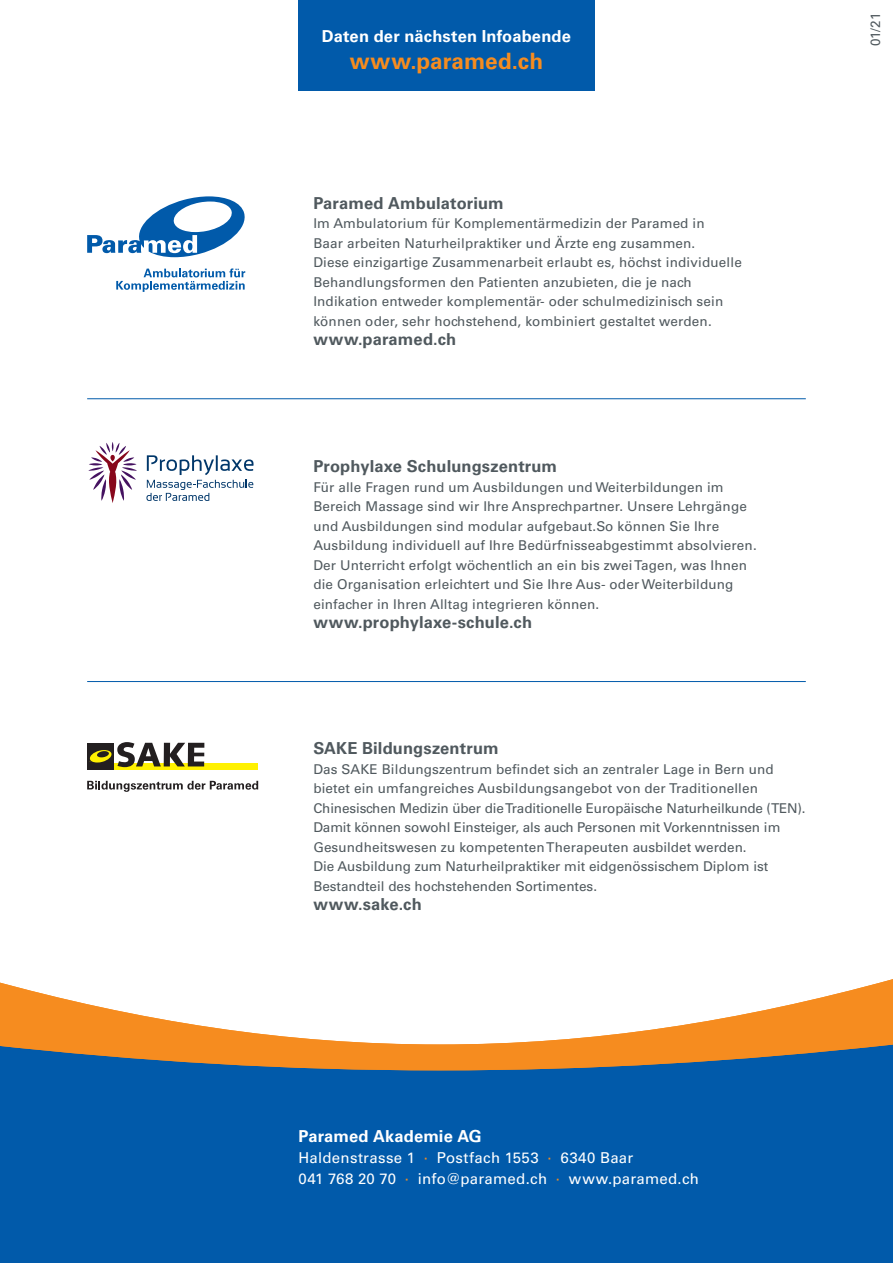
<style>
.page{position:relative;width:893px;height:1263px;background:#fff}
.page>*{position:absolute;margin:0;border:0;box-sizing:border-box;transform-origin:0 0}
.t1{font:700 22.5px "Univers LT";color:#f68c1f}
.t2{font:700 16.5px "Univers LT";letter-spacing:.01em;color:#50595e}
.t3{font:700 16.5px "Univers LT";letter-spacing:.01em;color:#fff}
.t4{font:15px/21px "Univers LT";letter-spacing:.02em;color:#fff}
.t5{font:13.5px/19.5px "Univers LT";letter-spacing:.01em;color:#50595e}
.s1{color:#f68c1f}
</style>
<div class="page">
<div style="left:0;top:1070px;width:893px;height:193px;background:#015aaa"></div>
<svg style="left:0;top:979px;width:893px;height:91px"></svg>
<div style="left:298px;top:0;width:296px;height:90px;background:#015aaa"></div>
<hr style="left:87px;top:398px;width:719px;height:1px;background:#015aaa">
<hr style="left:87px;top:681px;width:719px;height:1px;background:#015aaa">
<svg style="left:87px;top:781px;width:171px;height:11px"></svg>
<div style="left:114px;top:762px;width:144px;height:7px;background:#fff101"></div>
<div style="left:87px;top:743px;width:27px;height:26px;background:#231f20"></div>
<svg style="left:89px;top:742px;width:115px;height:25px"></svg>
<svg style="left:87px;top:196px;width:158px;height:61px"></svg>
<svg style="left:116px;top:268px;width:129px;height:24px"></svg>
<svg style="left:88px;top:442px;width:49px;height:61px"></svg>
<svg style="left:146px;top:455px;width:108px;height:46px"></svg>
<p class="t3" style="left:322px;top:27px;width:251px">Daten der nächsten Infoabende</p>
<h1 class="t1" style="left:350px;top:48px;width:195px">www.paramed.ch</h1>
<p class="t2" style="left:313px;top:193px;width:192px">Paramed Ambulatorium</p>
<p class="t5" style="left:313px;top:214px;width:430px">Im Ambulatorium für Komplementärmedizin der Paramed in<br>Baar arbeiten Naturheilpraktiker und Ärzte eng zusammen.<br>Diese einzigartige Zusammenarbeit erlaubt es, höchst individuelle Behandlungsformen den Patienten anzubieten, die je nach Indikation entweder komplementär- oder schulmedizinisch sein können oder, sehr hochstehend, kombiniert gestaltet werden.</p>
<p class="t2" style="left:313px;top:330px;width:144px">www.paramed.ch</p>
<p class="t2" style="left:313px;top:457px;width:245px">Prophylaxe Schulungszentrum</p>
<p class="t5" style="left:313px;top:477px;width:445px">Für alle Fragen rund um Ausbildungen und Weiterbildungen im Bereich Massage sind wir Ihre Ansprechpartner. Unsere Lehrgänge und Ausbildungen sind modular aufgebaut.So können Sie Ihre Ausbildung individuell auf Ihre Bedürfnisseabgestimmt absolvieren.<br>Der Unterricht erfolgt wöchentlich an ein bis zwei Tagen, was Ihnen die Organisation erleichtert und Sie Ihre Aus- oder Weiterbildung einfacher in Ihren Alltag integrieren können.</p>
<p class="t2" style="left:313px;top:613px;width:220px">www.prophylaxe-schule.ch</p>
<p class="t2" style="left:313px;top:739px;width:187px">SAKE Bildungszentrum</p>
<p class="t5" style="left:313px;top:759px;width:494px">Das SAKE Bildungszentrum befindet sich an zentraler Lage in Bern und bietet ein umfangreiches Ausbildungsangebot von der Traditionellen Chinesischen Medizin über die Traditionelle Europäische Naturheilkunde (TEN).<br>Damit können sowohl Einsteiger, als auch Personen mit Vorkenntnissen im Gesundheitswesen zu kompetenten Therapeuten ausbildet werden.<br>Die Ausbildung zum Naturheilpraktiker mit eidgenössischem Diplom ist Bestandteil des hochstehenden Sortimentes.</p>
<p class="t2" style="left:313px;top:895px;width:110px">www.sake.ch</p>
<p class="t5" style="left:866px;top:46px;width:35px;rotate:-90deg">01/21</p>
<p class="t3" style="left:298px;top:1126px;width:185px">Paramed Akademie AG</p>
<p class="t4" style="left:298px;top:1147px;width:402px">Haldenstrasse 1 <span class="s1">·</span> Postfach 1553 <span class="s1">·</span> 6340 Baar<br>041 768 20 70 <span class="s1">·</span> info@paramed.ch <span class="s1">·</span> www.paramed.ch</p>
</div>
